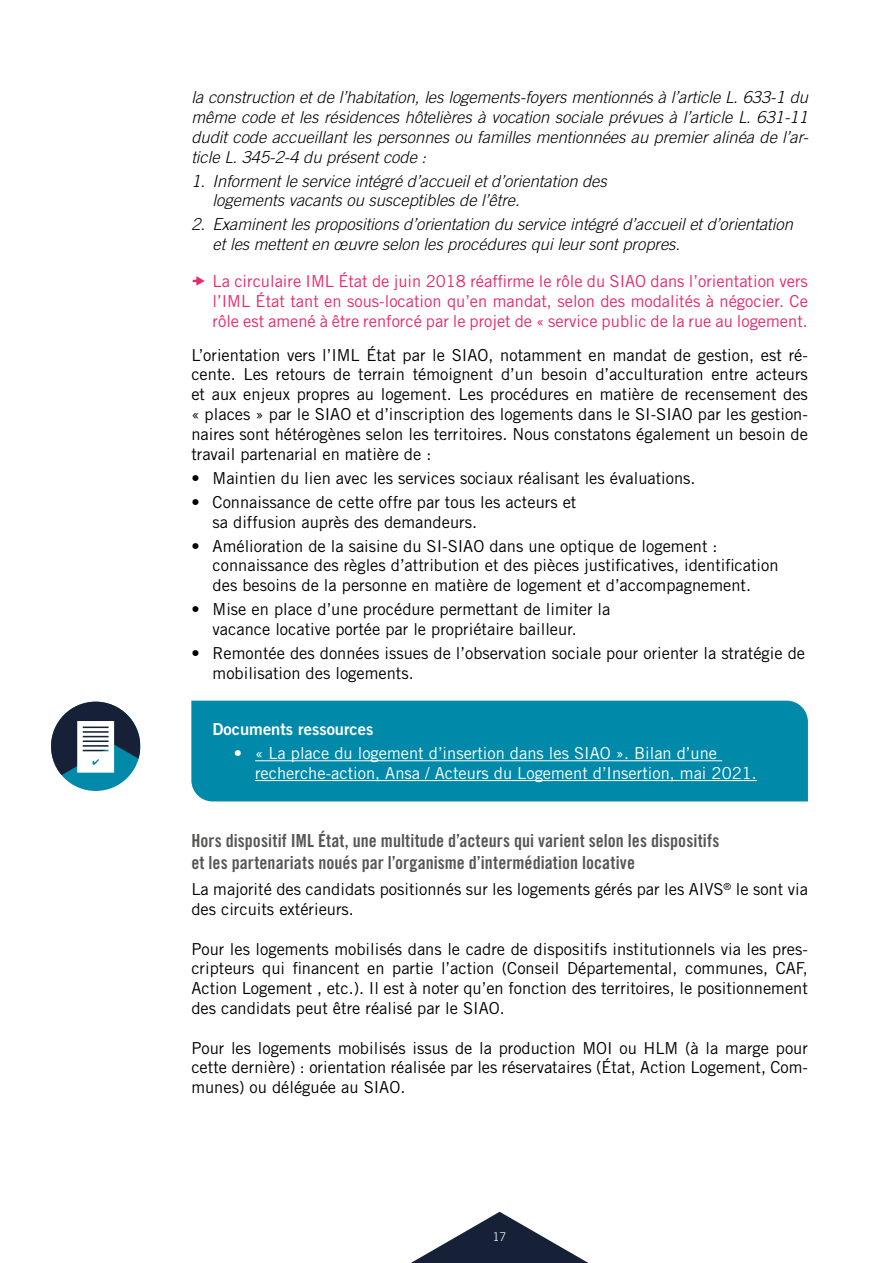
<style>
.page{position:relative;width:893px;height:1263px;background:#fff}
.page>*{position:absolute;margin:0;border:0;box-sizing:border-box;transform-origin:0 0}
.t1{font:18px/21.6px "Trade Gothic LT Std Bd Cn 20";letter-spacing:.005em;color:#575756}
.t2{font:16.5px/19.8px "Trade Gothic LT Std";color:#000}
.t3{font:italic 300 16.5px/19.8px "Trade Gothic LT Std";color:#000}
.t4{font:16.5px/19.8px "Trade Gothic LT Std";color:#e7286c;text-align:justify}
.t5{font:16.5px/19.8px "Trade Gothic LT Std";color:#fff}
.t6{font:16.5px "Trade Gothic LT Std Bd 2";color:#fff}
.t7{font:300 12px "Trade Gothic LT Std";color:#fff}
</style>
<div class="page">
<svg style="left:411px;top:1212px;width:178px;height:51px"></svg>
<div style="left:191px;top:701px;width:617px;height:100px;background:#0089a8"></div>
<hr style="left:255px;top:760px;width:467px;height:1px;background:#fff">
<hr style="left:255px;top:780px;width:502px;height:1px;background:#fff">
<div style="left:51px;top:702px;width:89px;height:89px;background:#0089a8;border-radius:45px"></div>
<svg style="left:51px;top:702px;width:89px;height:79px"></svg>
<p class="t3" style="left:191px;top:88px;width:618px;text-align:justify">la construction et de l’habitation, les logements-foyers mentionnés à l’article L. 633-1 du même code et les résidences hôtelières à vocation sociale prévues à l’article L. 631-11 dudit code accueillant les personnes ou familles mentionnées au premier alinéa de l’ar&shy;ticle L. 345-2-4 du présent code :</p>
<p class="t3" style="left:213px;top:171px;width:396px;text-indent:-21px">1. Informent le service intégré d’accueil et d’orientation des logements vacants ou susceptibles de l’être.</p>
<p class="t3" style="left:213px;top:215px;width:582px;text-indent:-21px">2. Examinent les propositions d’orientation du service intégré d’accueil et d’orientation et les mettent en œuvre selon les procédures qui leur sont propres.</p>
<p class="t4" style="left:213px;top:271px;width:597px">La circulaire IML État de juin 2018 réaffirme le rôle du SIAO dans l’orientation vers l’IML État tant en sous-location qu’en mandat, selon des modalités à négocier. Ce rôle est amené à être renforcé par le projet de « service public de la rue au logement.</p>
<p class="t2" style="left:191px;top:345px;width:618px;text-align:justify">L’orientation vers l’IML État par le SIAO, notamment en mandat de gestion, est ré&shy;cente. Les retours de terrain témoignent d’un besoin d’acculturation entre acteurs et aux enjeux propres au logement. Les procédures en matière de recensement des « places » par le SIAO et d’inscription des logements dans le SI-SIAO par les gestion&shy;naires sont hétérogènes selon les territoires. Nous constatons également un besoin de travail partenarial en matière de :</p>
<p class="t2" style="left:191px;top:468px;width:506px">• Maintien du lien avec les services sociaux réalisant les évaluations.</p>
<p class="t2" style="left:213px;top:492px;width:365px;text-indent:-21px">• Connaissance de cette offre par tous les acteurs et sa diffusion auprès des demandeurs.</p>
<p class="t2" style="left:213px;top:536px;width:567px;text-indent:-21px">• Amélioration de la saisine du SI-SIAO dans une optique de logement : connaissance des règles d’attribution et des pièces justificatives, identification des besoins de la personne en matière de logement et d’accompagnement.</p>
<p class="t2" style="left:213px;top:599px;width:399px;text-indent:-21px">• Mise en place d’une procédure permettant de limiter la vacance locative portée par le propriétaire bailleur.</p>
<p class="t2" style="left:213px;top:643px;width:594px;text-indent:-21px">• Remontée des données issues de l’observation sociale pour orienter la stratégie de mobilisation des logements.</p>
<p class="t6" style="left:213px;top:719px;width:162px">Documents ressources</p>
<p class="t5" style="left:255px;top:743px;width:503px;text-indent:-21px">• « La place du logement d’insertion dans les SIAO ». Bilan d’une recherche-action, Ansa / Acteurs du Logement d’Insertion, mai 2021.</p>
<p class="t1" style="left:191px;top:830px;width:530px">Hors dispositif IML État, une multitude d’acteurs qui varient selon les dispositifs et les partenariats noués par l’organisme d’intermédiation locative</p>
<p class="t2" style="left:191px;top:879px;width:618px">La majorité des candidats positionnés sur les logements gérés par les AIVS<sup>®</sup> le sont via des circuits extérieurs.</p>
<p class="t2" style="left:191px;top:939px;width:618px;text-align:justify">Pour les logements mobilisés dans le cadre de dispositifs institutionnels via les pres&shy;cripteurs qui financent en partie l’action (Conseil Départemental, communes, CAF, Action Logement , etc.). Il est à noter qu’en fonction des territoires, le positionnement des candidats peut être réalisé par le SIAO.</p>
<p class="t2" style="left:191px;top:1038px;width:618px;text-align:justify">Pour les logements mobilisés issus de la production MOI ou HLM (à la marge pour cette dernière) : orientation réalisée par les réservataires (État, Action Logement, Com&shy;munes) ou déléguée au SIAO.</p>
<p class="t7" style="left:493px;top:1230px;width:15px">17</p>
</div>
